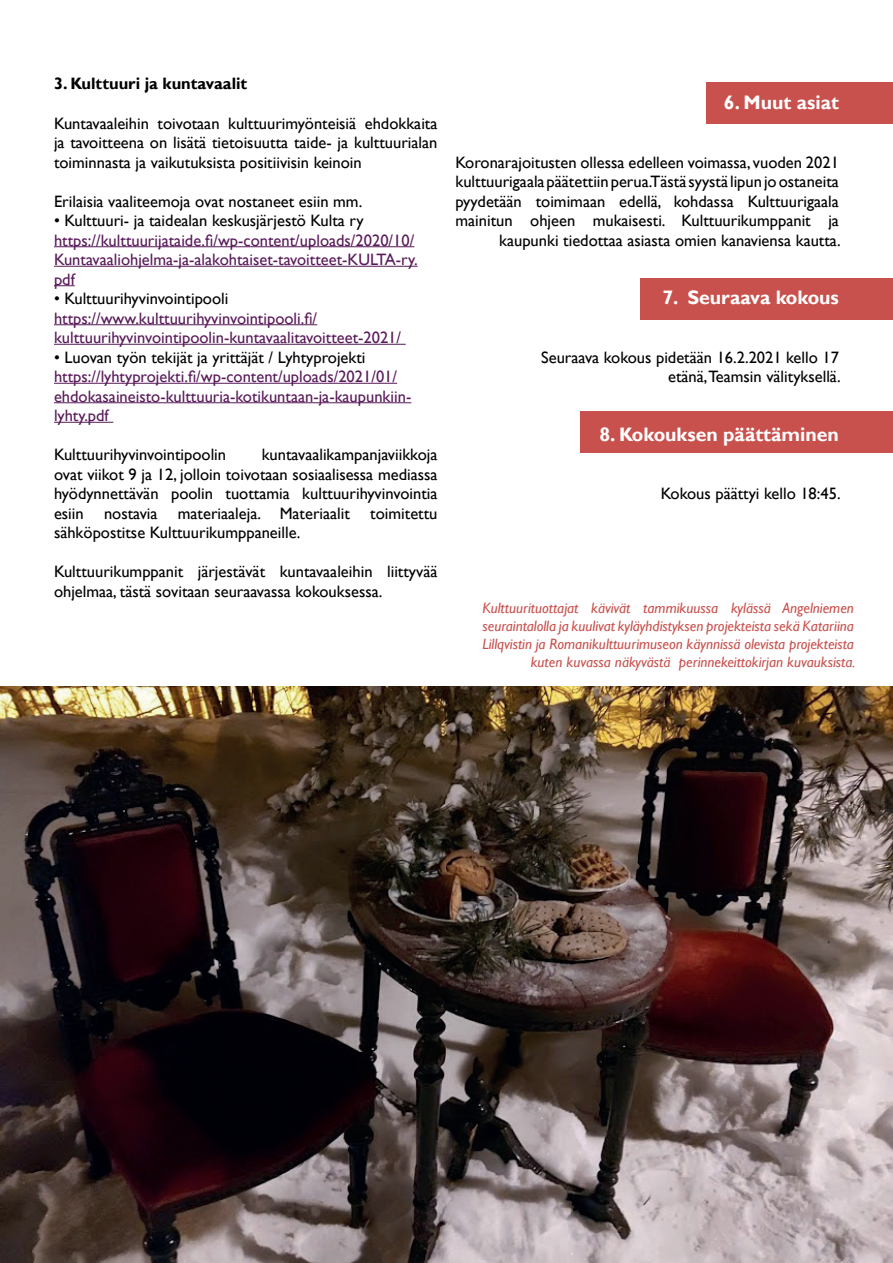
<style>
.page{position:relative;width:893px;height:1263px;background:#fff}
.page>*{position:absolute;margin:0;border:0;box-sizing:border-box;transform-origin:0 0}
.t1{font:700 19.5px "Gill Sans";color:#fff}
.t2{font:16.5px/19.5px "Gill Sans";color:#000001;text-align:justify}
.t3{font:16.5px/19.5px "Gill Sans";color:#581a59}
.t4{font:700 16.5px "Gill Sans";color:#000001}
.t5{font:italic 15px/18px "Gill Sans";color:#c8514d;text-align:right}
</style>
<div class="page">
<div style="left:640px;top:278px;width:253px;height:42px;background:#c8514d"></div>
<div style="left:706px;top:82px;width:187px;height:42px;background:#c8514d"></div>
<div style="left:580px;top:411px;width:313px;height:42px;background:#c8514d"></div>
<hr style="left:54px;top:246px;width:360px;height:1px;background:#581a59">
<hr style="left:54px;top:266px;width:364px;height:1px;background:#581a59">
<svg style="left:54px;top:285px;width:21px;height:1px"></svg>
<hr style="left:54px;top:324px;width:263px;height:1px;background:#581a59">
<hr style="left:54px;top:344px;width:352px;height:1px;background:#581a59">
<hr style="left:54px;top:383px;width:343px;height:1px;background:#581a59">
<hr style="left:54px;top:402px;width:357px;height:1px;background:#581a59">
<hr style="left:54px;top:422px;width:59px;height:1px;background:#581a59">
<img style="left:0;top:686px;width:892px;height:577px">
<p class="t4" style="left:54px;top:74px;width:195px">3. Kulttuuri ja kuntavaalit</p>
<p class="t2" style="left:54px;top:113px;width:385px">Kuntavaaleihin toivotaan kulttuurimyönteisiä ehdokkaita ja tavoitteena on lisätä tietoisuutta taide- ja kulttuurialan toiminnasta ja vaikutuksista positiivisin keinoin</p>
<p class="t2" style="left:54px;top:192px;width:310px">Erilaisia vaaliteemoja ovat nostaneet esiin mm.</p>
<p class="t2" style="left:54px;top:211px;width:311px">• Kulttuuri- ja taidealan keskusjärjestö Kulta ry</p>
<p class="t3" style="left:54px;top:231px;width:365px">https://kulttuurijataide.fi/wp-content/uploads/2020/10/<br>Kuntavaaliohjelma-ja-alakohtaiset-tavoitteet-KULTA-ry. pdf</p>
<p class="t2" style="left:54px;top:289px;width:176px">• Kulttuurihyvinvointipooli</p>
<p class="t3" style="left:54px;top:309px;width:349px">https://www.kulttuurihyvinvointipooli.fi/ kulttuurihyvinvointipoolin-kuntavaalitavoitteet-2021/</p>
<p class="t2" style="left:54px;top:348px;width:313px">• Luovan työn tekijät ja yrittäjät / Lyhtyprojekti</p>
<p class="t3" style="left:54px;top:367px;width:359px">https://lyhtyprojekti.fi/wp-content/uploads/2021/01/ ehdokasaineisto-kulttuuria-kotikuntaan-ja-kaupunkiin&shy;lyhty.pdf</p>
<p class="t2" style="left:54px;top:445px;width:174px">Kulttuurihyvinvointipoolin</p>
<p class="t2" style="left:54px;top:445px;width:385px;text-indent:208px">kuntavaalikampanjaviikkoja ovat viikot 9 ja 12, jolloin toivotaan sosiaalisessa mediassa hyödynnettävän poolin tuottamia kulttuurihyvinvointia esiin nostavia materiaaleja. Materiaalit toimitettu sähköpostitse Kulttuurikumppaneille.</p>
<p class="t2" style="left:54px;top:562px;width:385px">Kulttuurikumppanit järjestävät kuntavaaleihin liittyvää ohjelmaa, tästä sovitaan seuraavassa kokouksessa.</p>
<p class="t1" style="left:724px;top:91px;width:117px">6. Muut asiat</p>
<p class="t2" style="left:455px;top:152px;width:387px;text-align:right">Koronarajoitusten ollessa edelleen voimassa, vuoden 2021 kulttuurigaala päätettiin perua.Tästä syystä lipun jo ostaneita pyydetään toimimaan edellä, kohdassa Kulttuurigaala mainitun ohjeen mukaisesti. Kulttuurikumppanit ja kaupunki tiedottaa asiasta omien kanaviensa kautta.</p>
<p class="t1" style="left:662px;top:286px;width:178px">7. Seuraava kokous</p>
<p class="t2" style="left:541px;top:347px;width:301px;text-align:right">Seuraava kokous pidetään 16.2.2021 kello 17 etänä,Teamsin välityksellä.</p>
<p class="t1" style="left:599px;top:422px;width:241px">8. Kokouksen päättäminen</p>
<p class="t2" style="left:661px;top:484px;width:181px">Kokous päättyi kello 18:45.</p>
<p class="t5" style="left:482px;top:599px;width:374px">Kulttuurituottajat kävivät tammikuussa kylässä Angelniemen seuraintalolla ja kuulivat kyläyhdistyksen projekteista sekä Katariina Lillqvistin ja Romanikulttuurimuseon käynnissä olevista projekteista kuten kuvassa näkyvästä perinnekeittokirjan kuvauksista.</p>
</div>
